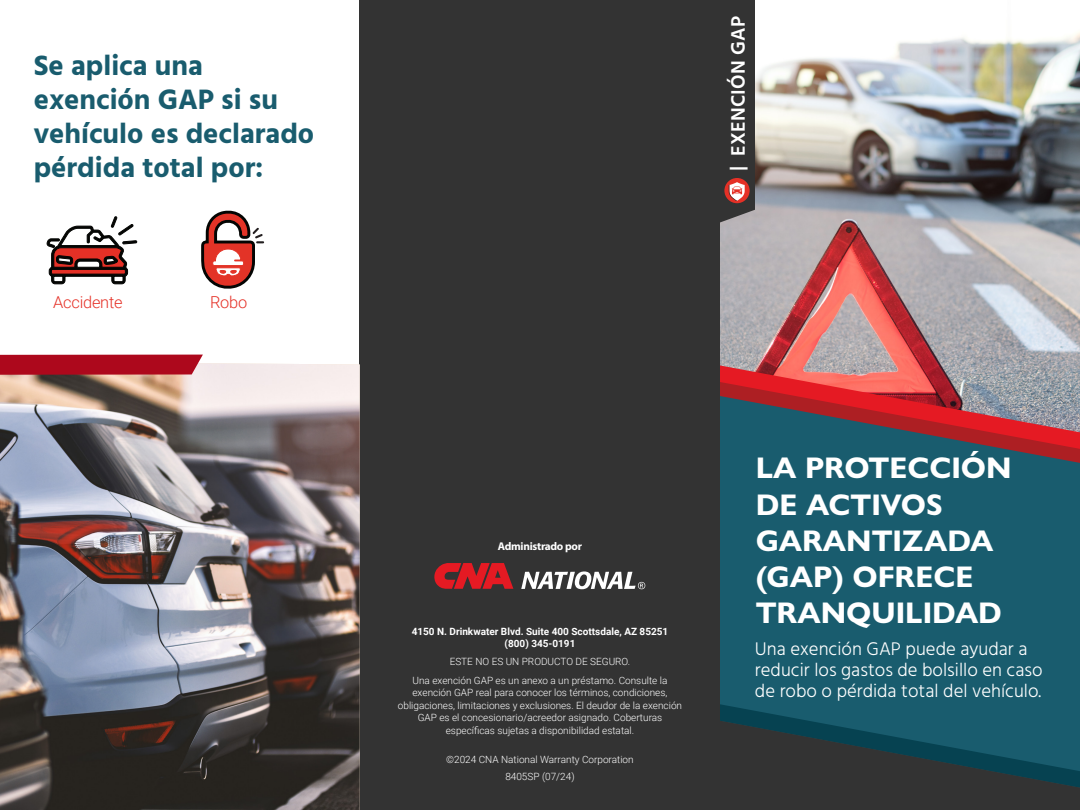
<style>
.page{position:relative;width:1080px;height:810px;background:#fff}
.page>*{position:absolute;margin:0;border:0;box-sizing:border-box;transform-origin:0 0}
.Tabs{font:700 30px/36.2px "Gill Sans Nova";color:#fff}
.Heading{font:700 28.75px/33.8px "Hind";color:#195c6e}
.Tabs-2{font:600 20px "Hind";letter-spacing:.01em;color:#fff}
.Headline_Subehad{font:300 18.75px/21px "Hind";color:#fff}
.t1{font:300 16.38px "Roboto";letter-spacing:-.015em;color:#e53026}
.t2{font:700 11.25px "Myriad Pro";letter-spacing:-.025em;color:#fff}
.t3{font:300 10px/12.5px "Roboto";color:#fff;text-align:center}
.t4{font:700 10px "Roboto";color:#fff}
</style>
<div class="page">
<div style="left:720px;top:0;width:360px;height:797px;background:#195c6e"></div>
<img style="left:720px;top:0;width:360px;height:354px">
<svg style="left:720px;top:704px;width:83px;height:16px"></svg>
<svg style="left:720px;top:354px;width:360px;height:108px"></svg>
<svg style="left:720px;top:720px;width:360px;height:90px"></svg>
<div style="left:360px;top:0;width:360px;height:810px;background:#333"></div>
<svg style="left:434px;top:563px;width:79px;height:26px"></svg>
<svg style="left:521px;top:571px;width:124px;height:18px"></svg>
<img style="left:0;top:362px;width:360px;height:448px">
<svg style="left:0;top:355px;width:203px;height:20px;background:#af1124"></svg>
<svg style="left:47px;top:216px;width:90px;height:68px"></svg>
<svg style="left:201px;top:210px;width:63px;height:79px"></svg>
<svg style="left:720px;top:0;width:35px;height:223px;background:#423b3a"></svg>
<p class="Heading" style="left:34px;top:49px;width:282px">Se aplica una exención GAP si su vehículo es declarado pérdida total por:</p>
<p class="t1" style="left:53px;top:291px;width:71px">Accidente</p>
<p class="t1" style="left:210px;top:291px;width:39px">Robo</p>
<p class="Tabs-2" style="left:724px;top:171px;width:156px;rotate:-90deg">| EXENCIÓN GAP</p>
<p class="t2" style="left:498px;top:539px;width:86px">Administrado por</p>
<p class="t4" style="left:412px;top:624px;width:258px">4150 N. Drinkwater Blvd. Suite 400 Scottsdale, AZ 85251</p>
<p class="t4" style="left:505px;top:637px;width:72px">(800) 345-0191</p>
<p class="t3" style="left:450px;top:655px;width:182px">ESTE NO ES UN PRODUCTO DE SEGURO.</p>
<p class="t3" style="left:398px;top:673px;width:286px">Una exención GAP es un anexo a un préstamo. Consulte la exención GAP real para conocer los términos, condiciones, obligaciones, limitaciones y exclusiones. El deudor de la exención GAP es el concesionario/acreedor asignado. Coberturas específicas sujetas a disponibilidad estatal.</p>
<p class="t3" style="left:446px;top:751px;width:189px;line-height:16.9px">©2024 CNA National Warranty Corporation<br>8405SP (07/24)</p>
<p class="Tabs" style="left:756px;top:450px;width:258px">LA PROTECCIÓN<br>DE ACTIVOS<br>GARANTIZADA (GAP) OFRECE</p>
<p class="Tabs" style="left:756px;top:595px;width:248px">TRANQUILIDAD</p>
<p class="Headline_Subehad" style="left:755px;top:639px;width:289px">Una exención GAP puede ayudar a reducir los gastos de bolsillo en caso de robo o pérdida total del vehículo.</p>
</div>
